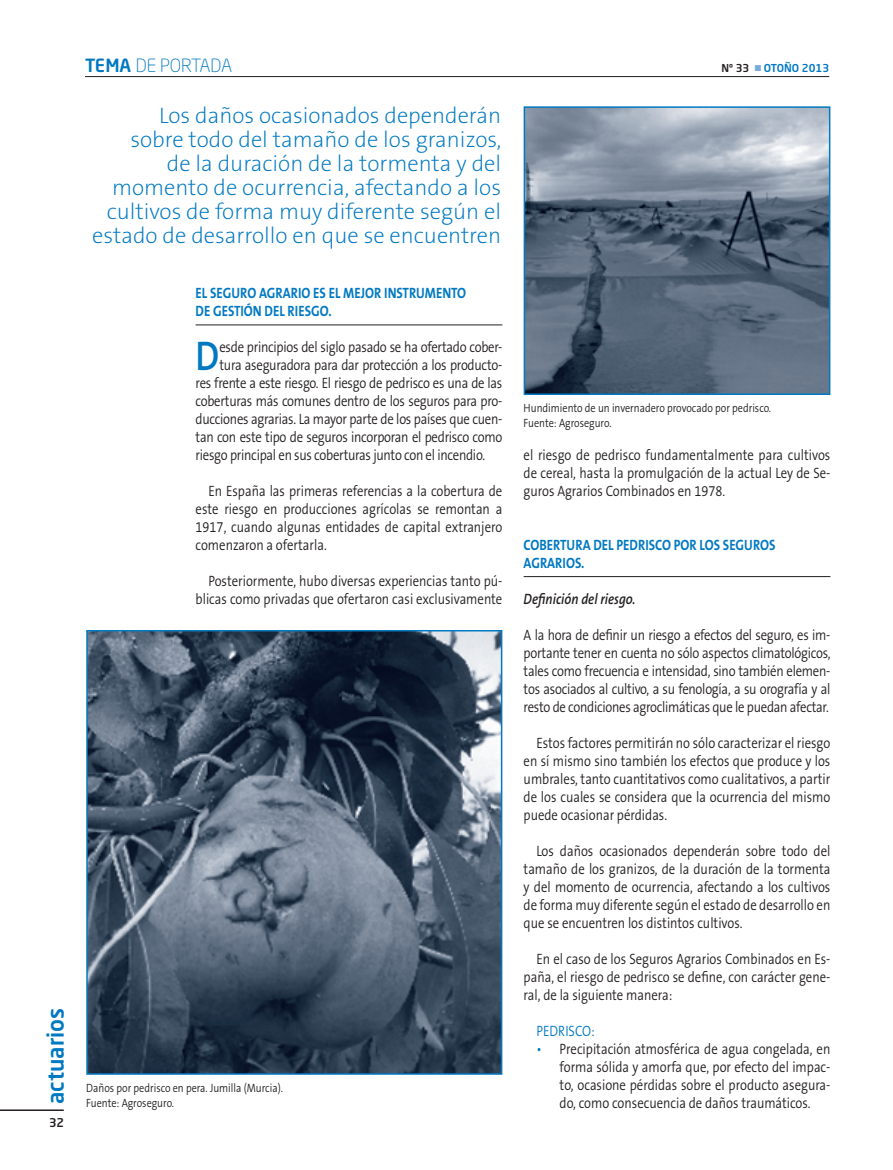
<style>
.page{position:relative;width:893px;height:1170px;background:#fff}
.page>*{position:absolute;margin:0;border:0;box-sizing:border-box;transform-origin:0 0}
.t1{font:600 41.7px "The Sans B6";color:#0079c2;scale:.85 1}
.t2{font:200 22.5px/24px "The Sans B2";color:#0079c2;text-align:right}
.t3{font:500 22.5px "Neo Sans Std";color:#0079c2}
.t4{font:300 18px "Neo Sans Std";color:#0079c2}
.t5{font:300 15px/18px "The Sans B4";letter-spacing:-.015em;color:#231f20;text-align:justify;scale:.85 1}
.t6{font:700 15px/18px "The Sans B7";color:#0079c2;scale:.85 1}
.t7{font:italic 600 15px "The Sans B6";color:#231f20;scale:.85 1}
.t8{font:300 15px "The Sans B4";color:#0079c2;scale:.85 1}
.t9{font:300 12px/15px "The Sans B4";color:#231f20;scale:.85 1}
.t10{font:500 12px "Neo Sans Std";color:#231f20}
.t11{font:500 10.8px "Neo Sans Std";color:#0079c2}
.s1{font-weight:500}
.s2{color:#231f20}
.s3{color:#7aabdb}
.s4{color:#0079c2}
</style>
<div class="page">
<hr style="left:85px;top:76px;width:744px;height:1px;background:#231f20">
<hr style="left:0;top:1109px;width:64px;height:1px;background:#231f20">
<img style="left:527px;top:109px;width:300px;height:283px">
<div style="left:524px;top:106px;width:306px;height:289px;border:2px solid #0079c2"></div>
<img style="left:89px;top:633px;width:410px;height:438px">
<div style="left:86px;top:630px;width:416px;height:444px;border:2px solid #0079c2"></div>
<hr style="left:196px;top:324px;width:306px;height:1px;background:#231f20">
<hr style="left:524px;top:576px;width:306px;height:1px;background:#231f20">
<h2 class="t3" style="left:41px;top:1103px;width:98px;rotate:-90deg">actuarios</h2>
<p class="t10" style="left:49px;top:1115px;width:17px">32</p>
<p class="t4" style="left:85px;top:54px;width:149px"><span class="s1">TEMA</span> DE PORTADA</p>
<h2 class="t2" style="left:92px;top:104px;width:410px">Los daños ocasionados dependerán<br>sobre todo del tamaño de los granizos,<br>de la duración de la tormenta y del momento de ocurrencia, afectando a los cultivos de forma muy diferente según el estado de desarrollo en que se encuentren</h2>
<p class="t6" style="left:196px;top:284px;width:27px">EL SEGURO</p>
<p class="t6" style="left:259px;top:284px;width:10px">AGRARIO</p>
<p class="t6" style="left:313px;top:284px;width:46px">ESELMEJOR</p>
<p class="t6" style="left:384px;top:284px;width:10px">INSTRUMENTO</p>
<p class="t6" style="left:196px;top:302px;width:30px">DE GESTIÓN</p>
<p class="t6" style="left:265px;top:302px;width:36px">DEL RIESGO</p>
<p class="t6" style="left:328px;top:302px;width:5px">.</p>
<h1 class="t1" style="left:196px;top:333px;width:30px">D</h1>
<p class="t5" style="left:219px;top:338px;width:334px">esde principios del siglo pasado se ha ofertado cober-</p>
<p class="t5" style="left:219px;top:356px;width:334px">tura aseguradora para dar protección a los producto-</p>
<p class="t5" style="left:196px;top:374px;width:362px">res frente a este riesgo. El riesgo de pedrisco es una de las</p>
<p class="t5" style="left:196px;top:392px;width:362px">coberturas más comunes dentro de los seguros para pro-</p>
<p class="t5" style="left:196px;top:410px;width:362px">ducciones agrarias. La mayor parte de los países que cuen-</p>
<p class="t5" style="left:196px;top:428px;width:362px">tan con este tipo de seguros incorporan el pedrisco como</p>
<p class="t5" style="left:196px;top:446px;width:342px">riesgo principal en sus coberturas junto con el incendio.</p>
<p class="t5" style="left:196px;top:482px;width:362px;text-indent:13px">En España las primeras referencias a la cobertura de este riesgo en producciones agrícolas se remontan a 1917, cuando algunas entidades de capital extranjero comenzaron a ofertarla.</p>
<p class="t5" style="left:196px;top:572px;width:362px;text-align:right">Posteriormente, hubo diversas experiencias tanto pú&shy;blicas como privadas que ofertaron casi exclusivamente</p>
<p class="t9" style="left:86px;top:1080px;width:233px">Daños por pedrisco en pera. Jumilla (Murcia).<br>Fuente: Agroseguro.</p>
<p class="t11" style="left:721px;top:61px;width:109px"><span class="s2">nº 33</span> <span class="s3">■</span> OTOÑO 2013</p>
<p class="t9" style="left:524px;top:401px;width:293px">Hundimiento de un invernadero provocado por pedrisco.<br>Fuente: Agroseguro.</p>
<p class="t5" style="left:524px;top:446px;width:362px">el riesgo de pedrisco fundamentalmente para cultivos de cereal, hasta la promulgación de la actual Ley de Se&shy;guros Agrarios Combinados en 1978.</p>
<p class="t6" style="left:524px;top:536px;width:298px">COBERTURA DEL PEDRISCO POR LOS SEGUROS<br>AGRARIOS.</p>
<p class="t7" style="left:524px;top:590px;width:133px">Definición del riesgo.</p>
<p class="t5" style="left:524px;top:626px;width:362px">A la hora de definir un riesgo a efectos del seguro, es im&shy;portante tener en cuenta no sólo aspectos climatológicos, tales como frecuencia e intensidad, sino también elemen&shy;tos asociados al cultivo, a su fenología, a su orografía y al resto de condiciones agroclimáticas que le puedan afectar.</p>
<p class="t5" style="left:524px;top:734px;width:362px;text-indent:13px">Estos factores permitirán no sólo caracterizar el riesgo en sí mismo sino también los efectos que produce y los umbrales, tanto cuantitativos como cualitativos, a partir de los cuales se considera que la ocurrencia del mismo puede ocasionar pérdidas.</p>
<p class="t5" style="left:524px;top:842px;width:362px;text-indent:13px">Los daños ocasionados dependerán sobre todo del tamaño de los granizos, de la duración de la tormenta y del momento de ocurrencia, afectando a los cultivos de forma muy diferente según el estado de desarrollo en que se encuentren los distintos cultivos.</p>
<p class="t5" style="left:524px;top:950px;width:362px;text-indent:13px">En el caso de los Seguros Agrarios Combinados en Es&shy;paña, el riesgo de pedrisco se define, con carácter gene&shy;ral, de la siguiente manera:</p>
<p class="t8" style="left:536px;top:1022px;width:70px">PEDRISCO:</p>
<p class="t5" style="left:560px;top:1040px;width:320px;text-indent:-23px"><span class="s4">•</span> Precipitación atmosférica de agua congelada, en forma sólida y amorfa que, por efecto del impac&shy;to, ocasione pérdidas sobre el producto asegura&shy;do, como consecuencia de daños traumáticos.</p>
</div>
